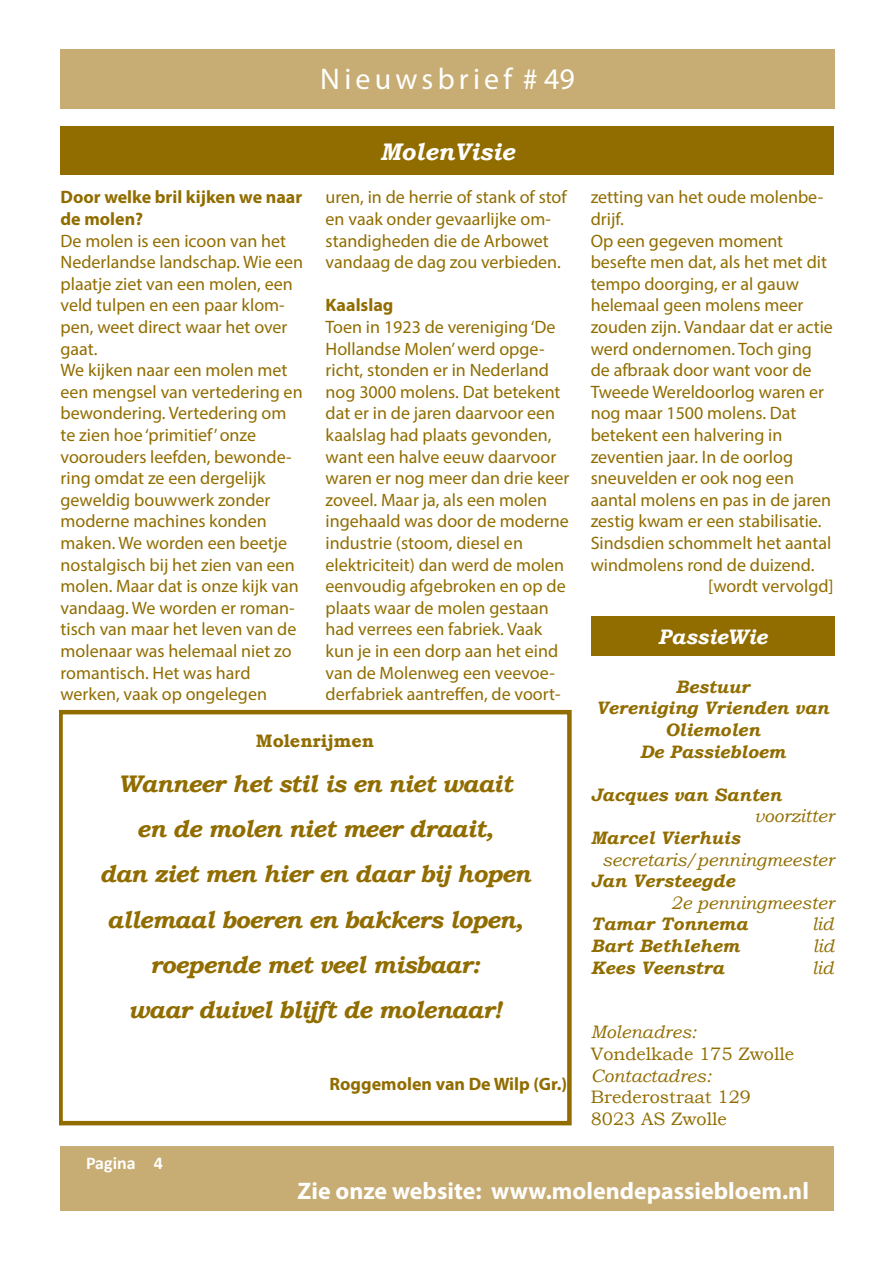
<style>
.page{position:relative;width:893px;height:1263px;background:#fff}
.page>*{position:absolute;margin:0;border:0;box-sizing:border-box;transform-origin:0 0}
.t1{font:30px "Myriad Pro";letter-spacing:.14em;color:#fff}
.t2{font:italic 700 24px/45px "Bookman Old Style";letter-spacing:-.03em;color:#916d00;text-align:center}
.t3{font:700 24px "Myriad Pro";color:#fff}
.t4{font:italic 700 24px "Bookman Old Style";color:#fff}
.t5{font:italic 700 21px "Bookman Old Style";letter-spacing:-.01em;color:#fff}
.t6{font:18px/21.6px "Myriad Pro";color:#916d00}
.t7{font:italic 700 18px/21.6px "Bookman Old Style";color:#916d00;text-align:center}
.t8{font:18px/21.6px "Bookman Old Style";color:#916d00}
.t9{font:italic 18px "Bookman Old Style";color:#916d00}
.t10{font:700 18px "Myriad Pro";color:#916d00}
.t11{font:700 18px "Bookman Old Style";color:#916d00}
.t12{font:700 18px "Calibri";color:#fff}
.s1{font-weight:700}
.s2{font-style:italic}
</style>
<div class="page">
<div style="left:61px;top:50px;width:774px;height:59px;background:#c7ac73"></div>
<div style="left:61px;top:1147px;width:773px;height:64px;background:#c7ac73"></div>
<div style="left:591px;top:616px;width:243px;height:40px;background:#916d00"></div>
<div style="left:59px;top:710px;width:513px;height:415px;border:4px solid #916d00"></div>
<div style="left:61px;top:127px;width:773px;height:48px;background:#916d00"></div>
<p class="t1" style="left:320px;top:61px;width:256px">Nieuwsbrief # 49</p>
<p class="t4" style="left:380px;top:134px;width:136px">MolenVisie</p>
<p class="t6" style="left:61px;top:186px;width:244px"><span class="s1">Door welke bril kijken we naar de molen?<br></span>De molen is een icoon van het<br>Nederlandse landschap. Wie een plaatje ziet van een molen, een veld tulpen en een paar klom&shy;pen, weet direct waar het over gaat.<br>We kijken naar een molen met een mengsel van vertedering en bewondering. Vertedering om te zien hoe ‘primitief’ onze voorouders leefden, bewonde&shy;ring omdat ze een dergelijk geweldig bouwwerk zonder moderne machines konden maken. We worden een beetje nostalgisch bij het zien van een molen. Maar dat is onze kijk van vandaag. We worden er roman&shy;tisch van maar het leven van de molenaar was helemaal niet zo romantisch. Het was hard werken, vaak op ongelegen</p>
<p class="t6" style="left:326px;top:186px;width:243px">uren, in de herrie of stank of stof en vaak onder gevaarlijke om&shy;standigheden die de Arbowet vandaag de dag zou verbieden.</p>
<p class="t6" style="left:326px;top:294px;width:245px"><span class="s1">Kaalslag<br></span>Toen in 1923 de vereniging ‘De<br>Hollandse Molen’ werd opge&shy;richt, stonden er in Nederland nog 3000 molens. Dat betekent dat er in de jaren daarvoor een kaalslag had plaats gevonden, want een halve eeuw daarvoor waren er nog meer dan drie keer zoveel. Maar ja, als een molen ingehaald was door de moderne industrie (stoom, diesel en elektriciteit) dan werd de molen eenvoudig afgebroken en op de plaats waar de molen gestaan had verrees een fabriek. Vaak kun je in een dorp aan het eind van de Molenweg een veevoe&shy;derfabriek aantreffen, de voort-</p>
<p class="t11" style="left:256px;top:728px;width:120px">Molenrijmen</p>
<p class="t2" style="left:99px;top:761px;width:433px">Wanneer het stil is en niet waait<br>en de molen niet meer draait,<br>dan ziet men hier en daar bij hopen allemaal boeren en bakkers lopen, roepende met veel misbaar:<br>waar duivel blijft de molenaar!</p>
<p class="t12" style="left:86px;top:1150px;width:78px">Pagina 4</p>
<p class="t10" style="left:329px;top:1072px;width:239px">Roggemolen van De Wilp (Gr.)</p>
<p class="t6" style="left:591px;top:186px;width:234px">zetting van het oude molenbe-</p>
<p class="t6" style="left:591px;top:208px;width:35px">drijf.</p>
<p class="t6" style="left:591px;top:229px;width:194px">Op een gegeven moment</p>
<p class="t6" style="left:591px;top:251px;width:238px">besefte men dat, als het met dit</p>
<p class="t6" style="left:591px;top:273px;width:210px">tempo doorging, er al gauw</p>
<p class="t6" style="left:591px;top:294px;width:214px">helemaal geen molens meer</p>
<p class="t6" style="left:591px;top:316px;width:244px">zouden zijn. Vandaar dat er actie</p>
<p class="t6" style="left:591px;top:337px;width:223px">werd ondernomen. Toch ging</p>
<p class="t6" style="left:591px;top:359px;width:222px">de afbraak door want voor de</p>
<p class="t6" style="left:591px;top:381px;width:235px">Tweede Wereldoorlog waren er</p>
<p class="t6" style="left:591px;top:402px;width:207px">nog maar 1500 molens. Dat</p>
<p class="t6" style="left:591px;top:424px;width:193px">betekent een halvering in</p>
<p class="t6" style="left:591px;top:445px;width:204px">zeventien jaar. In de oorlog</p>
<p class="t6" style="left:591px;top:467px;width:205px">sneuvelden er ook nog een</p>
<p class="t6" style="left:591px;top:489px;width:242px">aantal molens en pas in de jaren</p>
<p class="t6" style="left:591px;top:510px;width:232px">zestig kwam er een stabilisatie.</p>
<p class="t6" style="left:591px;top:532px;width:242px">Sindsdien schommelt het aantal</p>
<p class="t6" style="left:591px;top:553px;width:225px">windmolens rond de duizend.</p>
<p class="t6" style="left:708px;top:575px;width:127px">[wordt vervolgd]</p>
<p class="t5" style="left:658px;top:621px;width:111px">PassieWie</p>
<p class="t7" style="left:596px;top:676px;width:234px">Bestuur<br>Vereniging Vrienden van<br>Oliemolen<br>De Passiebloem</p>
<p class="t7" style="left:591px;top:784px;width:192px">Jacques van Santen</p>
<p class="t9" style="left:754px;top:804px;width:81px">voorzitter</p>
<p class="t7" style="left:591px;top:827px;width:151px">Marcel Vierhuis</p>
<p class="t9" style="left:602px;top:847px;width:234px">secretaris/penningmeester</p>
<p class="t7" style="left:591px;top:870px;width:145px">Jan Versteegde</p>
<p class="t9" style="left:671px;top:890px;width:165px">2e penningmeester</p>
<p class="t7" style="left:591px;top:913px;width:158px">Tamar Tonnema</p>
<p class="t9" style="left:812px;top:912px;width:23px">lid</p>
<p class="t7" style="left:591px;top:935px;width:150px">Bart Bethlehem</p>
<p class="t9" style="left:813px;top:934px;width:23px">lid</p>
<p class="t7" style="left:591px;top:956px;width:135px">Kees Veenstra</p>
<p class="t9" style="left:812px;top:955px;width:23px">lid</p>
<p class="t8" style="left:591px;top:1021px;width:205px"><span class="s2">Molenadres:<br></span>Vondelkade 175 Zwolle<br><span class="s2">Contactadres:<br></span>Brederostraat 129<br>8023 AS Zwolle</p>
<p class="t3" style="left:298px;top:1175px;width:513px">Zie onze website: www.molendepassiebloem.nl</p>
</div>
